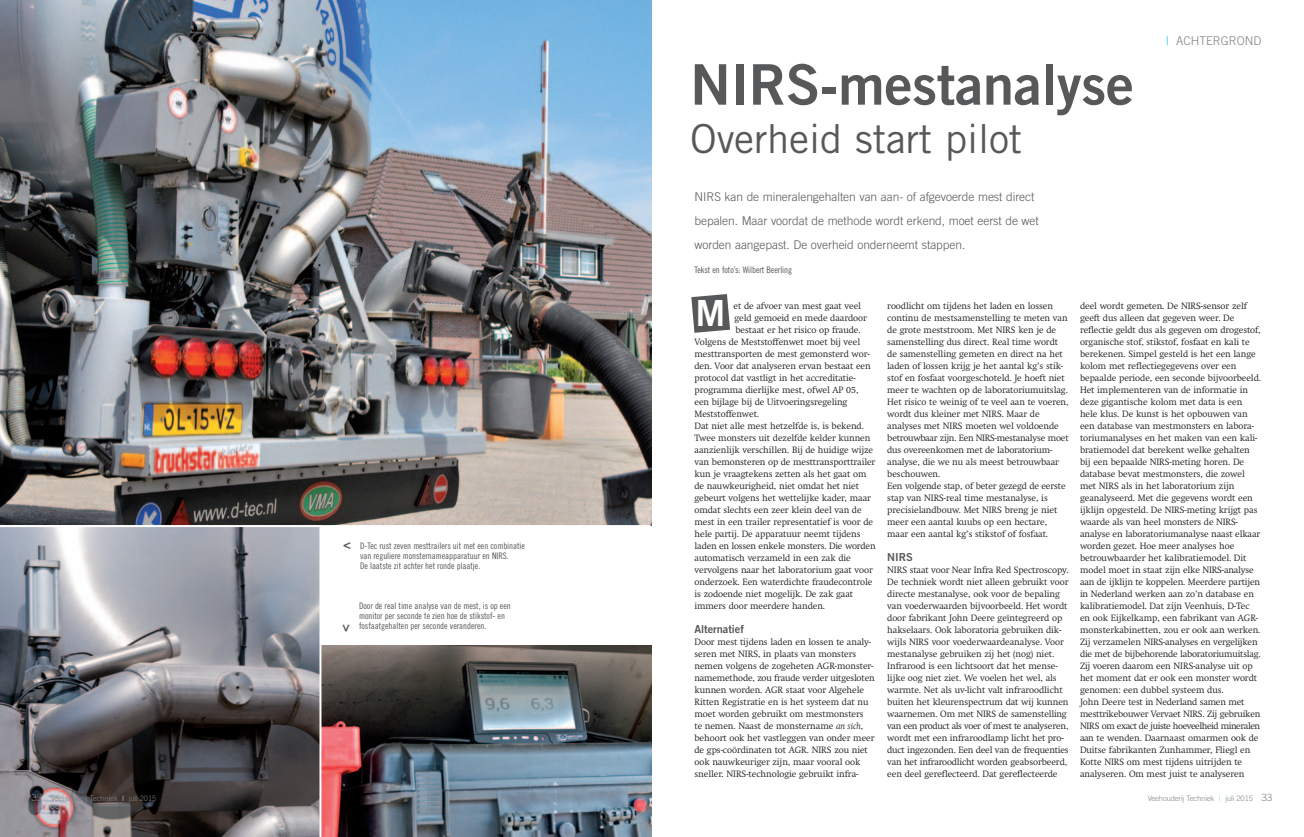
<style>
.page{position:relative;width:1304px;height:837px;background:#fff}
.page>*{position:absolute;margin:0;border:0;box-sizing:border-box;transform-origin:0 0}
.t1{font:56px "Trade Gothic LT Std Bd 2";letter-spacing:-.005em;color:#57585a}
.t2{font:40px "Trade Gothic LT Std";letter-spacing:-.005em;color:#57585a}
.t3{font:36px "Trade Gothic LT Std Bd 2";color:#fff}
.t4{font:13px "Trade Gothic LT Std Bd 2";color:#57585a}
.t5{font:300 12px/24px "Trade Gothic LT Std";letter-spacing:-.005em;color:#57585a}
.t6{font:300 12px "Trade Gothic LT Std";color:#808285}
.t7{font:11px "Trade Gothic LT Std Bd 2";letter-spacing:-.005em;color:#57585a}
.t8{font:300 9px/12px "Swift";letter-spacing:-.005em;color:#231f20}
.t9{font:9px/10px "Trade Gothic LT Std Cn 18";letter-spacing:-.005em;color:#57585a}
.t10{font:300 7.5px "Trade Gothic LT Std";letter-spacing:-.01em;color:#808285}
.s1{color:#15c0f2}
.s2{font-style:italic}
.s3{font-size:10px}
.s4{font-weight:400;color:#86d6f7}
</style>
<div class="page">
<svg style="left:691px;top:294px;width:39px;height:39px;background:#717274"></svg>
<img style="left:0;top:0;width:652px;height:525px">
<img style="left:0;top:527px;width:319px;height:309px">
<img style="left:321px;top:645px;width:331px;height:191px">
<h3 class="t4" style="left:343px;top:536px;width:9px">&lt;</h3>
<h3 class="t4" style="left:337px;top:631px;width:9px;rotate:-90deg">&lt;</h3>
<p class="t9" style="left:360px;top:540px;width:167px">D-Tec rust zeven mesttrailers uit met een combinatie van reguliere monsternameapparatuur en NIRS.<br>De laatste zit achter het ronde plaatje.</p>
<p class="t9" style="left:359px;top:600px;width:153px">Door de real time analyse van de mest, is op een monitor per seconde te zien hoe de stikstof- en fosfaatgehalten per seconde veranderen.</p>
<h1 class="t1" style="left:690px;top:50px;width:445px">NIRS-mestanalyse</h1>
<h2 class="t2" style="left:690px;top:114px;width:333px">Overheid start pilot</h2>
<h3 class="t5" style="left:694px;top:184px;width:346px">NIRS kan de mineralengehalten van aan- of afgevoerde mest direct bepalen. Maar voordat de methode wordt erkend, moet eerst de wet worden aangepast. De overheid onderneemt stappen.</h3>
<p class="t9" style="left:694px;top:264px;width:99px">Tekst en foto’s: Wilbert Beerling</p>
<h3 class="t6" style="left:1166px;top:33px;width:88px"><span class="s1">|</span> achtergrond</h3>
<h3 class="t3" style="left:696px;top:291px;width:31px">M</h3>
<p class="t8" style="left:733px;top:300px;width:129px">et de afvoer van mest gaat veel</p>
<p class="t8" style="left:734px;top:312px;width:134px">geld gemoeid en mede daardoor</p>
<p class="t8" style="left:735px;top:324px;width:127px">bestaat er het risico op fraude.</p>
<p class="t8" style="left:694px;top:336px;width:167px">Volgens de Meststoffenwet moet bij veel</p>
<p class="t8" style="left:694px;top:348px;width:177px">mesttransporten de mest gemonsterd wor-</p>
<p class="t8" style="left:694px;top:360px;width:178px">den. Voor dat analyseren ervan bestaat een</p>
<p class="t8" style="left:694px;top:372px;width:163px">protocol dat vastligt in het accreditatie-</p>
<p class="t8" style="left:694px;top:384px;width:166px">programma dierlijke mest, ofwel AP 05,</p>
<p class="t8" style="left:694px;top:396px;width:154px">een bijlage bij de Uitvoeringsregeling</p>
<p class="t8" style="left:694px;top:408px;width:66px">Meststoffenwet.</p>
<p class="t8" style="left:694px;top:420px;width:171px">Dat niet alle mest hetzelfde is, is bekend.</p>
<p class="t8" style="left:694px;top:432px;width:177px">Twee monsters uit dezelfde kelder kunnen</p>
<p class="t8" style="left:694px;top:444px;width:180px">aanzienlijk verschillen. Bij de huidige wijze</p>
<p class="t8" style="left:694px;top:456px;width:182px">van bemonsteren op de mesttransporttrailer</p>
<p class="t8" style="left:694px;top:468px;width:173px">kun je vraagtekens zetten als het gaat om</p>
<p class="t8" style="left:694px;top:480px;width:166px">de nauwkeurigheid, niet omdat het niet</p>
<p class="t8" style="left:694px;top:492px;width:178px">gebeurt volgens het wettelijke kader, maar</p>
<p class="t8" style="left:694px;top:504px;width:169px">omdat slechts een zeer klein deel van de</p>
<p class="t8" style="left:694px;top:515px;width:180px">mest in een trailer representatief is voor de</p>
<p class="t8" style="left:694px;top:527px;width:167px">hele partij. De apparatuur neemt tijdens</p>
<p class="t8" style="left:694px;top:539px;width:183px">laden en lossen enkele monsters. Die worden</p>
<p class="t8" style="left:694px;top:551px;width:158px">automatisch verzameld in een zak die</p>
<p class="t8" style="left:694px;top:563px;width:180px">vervolgens naar het laboratorium gaat voor</p>
<p class="t8" style="left:694px;top:575px;width:179px">onderzoek. Een waterdichte fraudecontrole</p>
<p class="t8" style="left:694px;top:587px;width:160px">is zodoende niet mogelijk. De zak gaat</p>
<p class="t8" style="left:694px;top:599px;width:132px">immers door meerdere handen.</p>
<p class="t7" style="left:694px;top:622px;width:51px">Alternatief</p>
<p class="t8" style="left:694px;top:636px;width:182px">Door mest tijdens laden en lossen te analy&shy;seren met NIRS, in plaats van monsters nemen volgens de zogeheten AGR-monster&shy;namemethode, zou fraude verder uitgesloten kunnen worden. AGR staat voor Algehele Ritten Registratie en is het systeem dat nu moet worden gebruikt om mestmonsters<br>te nemen. Naast de monstername <span class="s2">an sich</span>, behoort ook het vastleggen van onder meer de gps-coördinaten tot AGR. NIRS zou niet ook nauwkeuriger zijn, maar vooral ook sneller. NIRS-technologie gebruikt infra-</p>
<p class="t8" style="left:887px;top:300px;width:183px">roodlicht om tijdens het laden en lossen continu de mestsamenstelling te meten van de grote meststroom. Met NIRS ken je de samenstelling dus direct. Real time wordt de samenstelling gemeten en direct na het laden of lossen krijg je het aantal kg’s stik&shy;stof en fosfaat voorgeschoteld. Je hoeft niet meer te wachten op de laboratoriumuitslag.<br>Het risico te weinig of te veel aan te voeren, wordt dus kleiner met NIRS. Maar de analyses met NIRS moeten wel voldoende betrouwbaar zijn. Een NIRS-mestanalyse moet dus overeenkomen met de laboratorium&shy;analyse, die we nu als meest betrouwbaar beschouwen.<br>Een volgende stap, of beter gezegd de eerste stap van NIRS-real time mestanalyse, is precisielandbouw. Met NIRS breng je niet meer een aantal kuubs op een hectare, maar een aantal kg’s stikstof of fosfaat.</p>
<p class="t7" style="left:887px;top:550px;width:27px">NIRS</p>
<p class="t8" style="left:887px;top:564px;width:183px">NIRS staat voor Near Infra Red Spectroscopy.<br>De techniek wordt niet alleen gebruikt voor directe mestanalyse, ook voor de bepaling van voederwaarden bijvoorbeeld. Het wordt door fabrikant John Deere geïntegreerd op hakselaars. Ook laboratoria gebruiken dik&shy;wijls NIRS voor voederwaardeanalyse. Voor mestanalyse gebruiken zij het (nog) niet.<br>Infrarood is een lichtsoort dat het mense&shy;lijke oog niet ziet. We voelen het wel, als warmte. Net als uv-licht valt infraroodlicht buiten het kleurenspectrum dat wij kunnen waarnemen. Om met NIRS de samenstelling van een product als voer of mest te analyseren, wordt met een infraroodlamp licht het pro&shy;duct ingezonden. Een deel van de frequenties van het infraroodlicht worden geabsorbeerd, een deel gereflecteerd. Dat gereflecteerde</p>
<p class="t8" style="left:1080px;top:300px;width:182px">deel wordt gemeten. De NIRS-sensor zelf geeft dus alleen dat gegeven weer. De reflectie geldt dus als gegeven om drogestof, organische stof, stikstof, fosfaat en kali te berekenen. Simpel gesteld is het een lange kolom met reflectiegegevens over een bepaalde periode, een seconde bijvoorbeeld.<br>Het implementeren van de informatie in deze gigantische kolom met data is een hele klus. De kunst is het opbouwen van een database van mestmonsters en labora&shy;toriumanalyses en het maken van een kali&shy;bratiemodel dat berekent welke gehalten bij een bepaalde NIRS-meting horen. De database bevat mestmonsters, die zowel met NIRS als in het laboratorium zijn geanalyseerd. Met die gegevens wordt een ijklijn opgesteld. De NIRS-meting krijgt pas waarde als van heel monsters de NIRS&shy;analyse en laboratoriumanalyse naast elkaar worden gezet. Hoe meer analyses hoe betrouwbaarder het kalibratiemodel. Dit model moet in staat zijn elke NIRS-analyse aan de ijklijn te koppelen. Meerdere partijen in Nederland werken aan zo’n database en kalibratiemodel. Dat zijn Veenhuis, D-Tec en ook Eijkelkamp, een fabrikant van AGR&shy;monsterkabinetten, zou er ook aan werken.<br>Zij verzamelen NIRS-analyses en vergelijken die met de bijbehorende laboratoriumuitslag.<br>Zij voeren daarom een NIRS-analyse uit op het moment dat er ook een monster wordt genomen: een dubbel systeem dus.<br>John Deere test in Nederland samen met mesttrikebouwer Vervaet NIRS. Zij gebruiken NIRS om exact de juiste hoeveelheid mineralen aan te wenden. Daarnaast omarmen ook de Duitse fabrikanten Zunhammer, Fliegl en Kotte NIRS om mest tijdens uitrijden te analyseren. Om mest juist te analyseren</p>
<p class="t10" style="left:31px;top:793px;width:126px"><span class="s3">32</span> Veehouderij Techniek <span class="s4">l</span> juli 2015</p>
<p class="t10" style="left:1148px;top:793px;width:126px">Veehouderij Techniek <span class="s4">l</span> juli 2015 <span class="s3">33</span></p>
</div>
